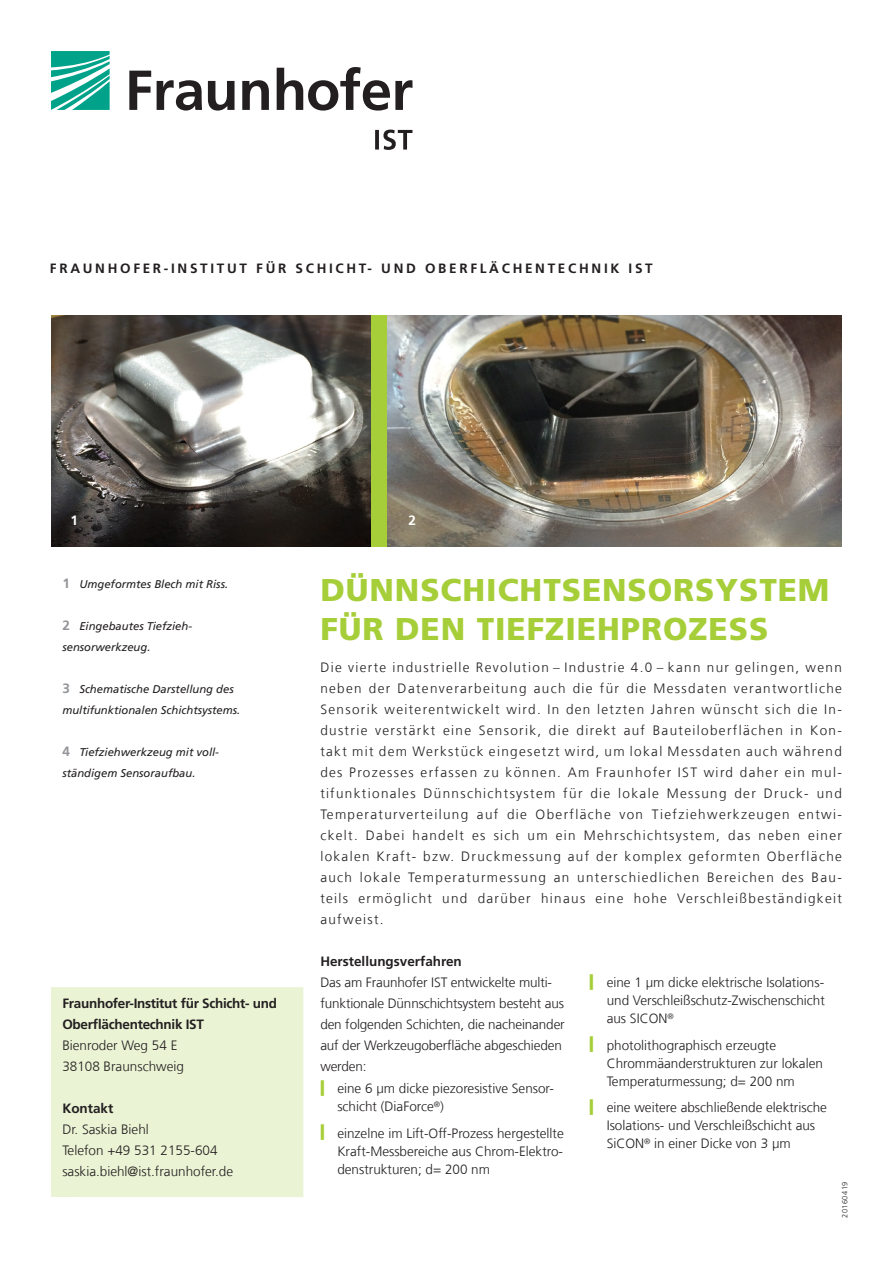
<style>
.page{position:relative;width:893px;height:1263px;background:#fff}
.page>*{position:absolute;margin:0;border:0;box-sizing:border-box;transform-origin:0 0}
._03_Standardüberschr{font:900 31.5px/39px "Frutiger LT Com";letter-spacing:.03em;color:#a6ce39}
._04_Einleitungstext{font:300 13.5px/21px "Frutiger LT Com";color:#231f20}
._06_Fließtext{font:300 13.5px/21px "Frutiger LT Com";letter-spacing:-.01em;color:#231f20}
._10_Institutsname{font:700 13.5px "Frutiger LT Com";letter-spacing:.2em;color:#231f20}
._07_Zwischenüberschr{font:700 13.5px/21px "Frutiger LT Com";letter-spacing:-.02em;color:#231f20}
._07_Zwischenüberschr-2{font:700 13.5px "Frutiger LT Com";color:#231f20}
.t1{font:700 13.5px "Frutiger LT Com";color:#fff}
._05_Marginalie_Bildu{font:italic 11.25px/21px "Frutiger LT Com";color:#231f20}
.versionierung{font:300 7.5px "Frutiger LT Com";letter-spacing:.06em;color:#231f20}
.s1{font-weight:700;font-style:normal;font-size:13.5px;color:#939598}
</style>
<div class="page">
<div style="left:51px;top:315px;width:791px;height:231px;background:#a6ce39"></div>
<svg style="left:375px;top:130px;width:37px;height:20px"></svg>
<svg style="left:129px;top:67px;width:283px;height:44px"></svg>
<svg style="left:51px;top:51px;width:59px;height:59px"></svg>
<div style="left:51px;top:987px;width:252px;height:210px;background:#eaf3d4"></div>
<img style="left:51px;top:315px;width:320px;height:231px">
<img style="left:388px;top:315px;width:454px;height:231px">
<p class="_10_Institutsname" style="left:50px;top:260px;width:604px">FRAUNHOFER-INSTITUT FÜR SCHICHT- UND OBERFLÄCHENTECHNIK IST</p>
<p class="t1" style="left:71px;top:512px;width:9px">1</p>
<p class="t1" style="left:408px;top:512px;width:9px">2</p>
<p class="_05_Marginalie_Bildu" style="left:62px;top:574px;width:167px"><span class="s1">1</span> Umgeformtes Blech mit Riss.</p>
<p class="_05_Marginalie_Bildu" style="left:62px;top:616px;width:131px"><span class="s1">2</span> Eingebautes Tiefzieh&shy;sensorwerkzeug.</p>
<p class="_05_Marginalie_Bildu" style="left:62px;top:679px;width:179px"><span class="s1">3</span> Schematische Darstellung des multifunktionalen Schichtsystems.</p>
<p class="_05_Marginalie_Bildu" style="left:62px;top:742px;width:158px"><span class="s1">4</span> Tiefziehwerkzeug mit voll&shy;ständigem Sensoraufbau.</p>
<p class="_07_Zwischenüberschr" style="left:62px;top:993px;width:216px">Fraunhofer-Institut für Schicht- und<br>Oberflächentechnik IST</p>
<p class="_06_Fließtext" style="left:62px;top:1035px;width:117px">Bienroder Weg 54 E</p>
<p class="_06_Fließtext" style="left:62px;top:1056px;width:123px">38108 Braunschweig</p>
<p class="_07_Zwischenüberschr-2" style="left:62px;top:1100px;width:53px">Kontakt</p>
<p class="_06_Fließtext" style="left:62px;top:1119px;width:88px">Dr. Saskia Biehl</p>
<p class="_06_Fließtext" style="left:62px;top:1140px;width:157px">Telefon +49 531 2155-604</p>
<p class="_06_Fließtext" style="left:62px;top:1161px;width:172px">saskia.biehl@ist.fraunhofer.de</p>
<p class="_03_Standardüberschr" style="left:320px;top:571px;width:511px">DÜNNSCHICHTSENSORSYSTEM<br>FÜR DEN TIEFZIEHPROZESS</p>
<p class="_04_Einleitungstext" style="left:320px;top:657px;width:523px;text-align:justify">Die vierte industrielle Revolution – Industrie 4.0 – kann nur gelingen, wenn neben der Datenverarbeitung auch die für die Messdaten verantwortliche Sensorik weiterentwickelt wird. In den letzten Jahren wünscht sich die In&shy;dustrie verstärkt eine Sensorik, die direkt auf Bauteiloberflächen in Kon&shy;takt mit dem Werkstück eingesetzt wird, um lokal Messdaten auch während des Prozesses erfassen zu können. Am Fraunhofer IST wird daher ein mul&shy;tifunktionales Dünnschichtsystem für die lokale Messung der Druck- und Temperaturverteilung auf die Oberfläche von Tiefziehwerkzeugen entwi&shy;ckelt. Dabei handelt es sich um ein Mehrschichtsystem, das neben einer lokalen Kraft- bzw. Druckmessung auf der komplex geformten Oberfläche auch lokale Temperaturmessung an unterschiedlichen Bereichen des Bau&shy;teils ermöglicht und darüber hinaus eine hohe Verschleißbeständigkeit aufweist.</p>
<p class="_07_Zwischenüberschr-2" style="left:320px;top:953px;width:143px">Herstellungsverfahren</p>
<p class="_06_Fließtext" style="left:320px;top:972px;width:246px">Das am Fraunhofer IST entwickelte multi&shy;funktionale Dünnschichtsystem besteht aus den folgenden Schichten, die nacheinander auf der Werkzeugoberfläche abgeschieden werden:</p>
<p class="_04_Einleitungstext" style="left:337px;top:1080px;width:218px;line-height:18px">eine 6 µm dicke piezoresistive Sensor&shy;schicht (DiaForce<sup>®</sup>)</p>
<p class="_04_Einleitungstext" style="left:337px;top:1124px;width:228px;line-height:18px;text-align:justify">einzelne im Lift-Off-Prozess hergestellte Kraft-Messbereiche aus Chrom-Elektro&shy;denstrukturen; d= 200 nm</p>
<p class="_04_Einleitungstext" style="left:607px;top:973px;width:220px;line-height:18px;text-align:justify">eine 1 µm dicke elektrische Isolations&shy;und Verschleißschutz-Zwischenschicht aus SICON<sup>®</sup></p>
<p class="_04_Einleitungstext" style="left:607px;top:1036px;width:218px;line-height:18px">photolithographisch erzeugte<br>Chrommäanderstrukturen zur lokalen<br>Temperaturmessung; d= 200 nm</p>
<p class="_04_Einleitungstext" style="left:607px;top:1098px;width:222px;line-height:18px">eine weitere abschließende elektrische<br>Isolations- und Verschleißschicht aus<br>SiCON<sup>®</sup> in einer Dicke von 3 µm</p>
<p class="versionierung" style="left:841px;top:1218px;width:38px;rotate:-90deg">20160419</p>
</div>
